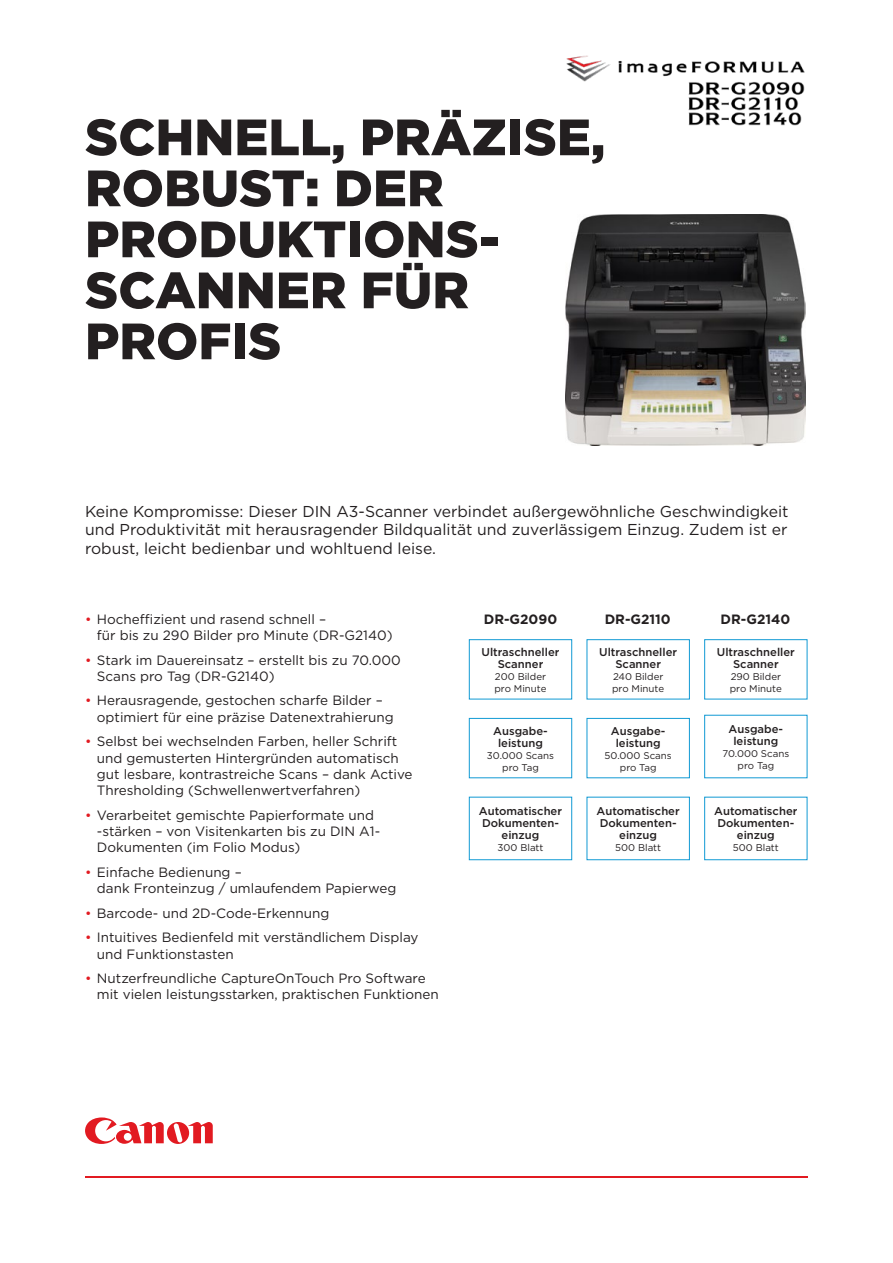
<style>
.page{position:relative;width:893px;height:1263px;background:#fff}
.page>*{position:absolute;margin:0;border:0;box-sizing:border-box;transform-origin:0 0}
.t1{font:900 51px/51px "Gotham";color:#231f20}
.t2{font:15.75px/18.9px "Gotham";color:#231f20;text-align:justify}
.t3{font:13.5px/16.2px "Gotham";color:#231f20}
.t4{font:700 13.5px "Gotham";color:#231f20}
.t5{font:500 11.25px/12px "Gotham";color:#231f20;text-align:center}
.t6{font:9.75px/12px "Gotham";color:#231f20}
.s1{color:#e21a21}
</style>
<div class="page">
<svg style="left:85px;top:1117px;width:128px;height:27px"></svg>
<hr style="left:85px;top:1176px;width:723px;height:2px;background:#e21a21">
<img style="left:565px;top:215px;width:240px;height:230px">
<img style="left:566px;top:55px;width:239px;height:71px">
<div style="left:469px;top:639px;width:103px;height:60px;border:1px solid #119ad4"></div>
<div style="left:469px;top:718px;width:103px;height:60px;border:1px solid #119ad4"></div>
<div style="left:469px;top:797px;width:103px;height:63px;border:1px solid #119ad4"></div>
<div style="left:587px;top:718px;width:103px;height:60px;border:1px solid #119ad4"></div>
<div style="left:587px;top:797px;width:103px;height:63px;border:1px solid #119ad4"></div>
<div style="left:587px;top:639px;width:103px;height:60px;border:1px solid #119ad4"></div>
<div style="left:704px;top:797px;width:103px;height:63px;border:1px solid #119ad4"></div>
<div style="left:704px;top:639px;width:103px;height:60px;border:1px solid #119ad4"></div>
<h1 class="t1" style="left:85px;top:110px;width:522px">SCHNELL, PRÄZISE,<br>ROBUST: DER<br>PRODUKTIONS-<br>SCANNER FÜR<br>PROFIS</h1>
<p class="t2" style="left:85px;top:501px;width:705px">Keine Kompromisse: Dieser DIN A3-Scanner verbindet außergewöhnliche Geschwindigkeit und Produktivität mit herausragender Bildqualität und zuverlässigem Einzug. Zudem ist er robust, leicht bedienbar und wohltuend leise.</p>
<p class="t3" style="left:97px;top:610px;width:297px;text-indent:-12px"><span class="s1">•</span> Hocheffizient und rasend schnell –<br>für bis zu 290 Bilder pro Minute (DR-G2140)</p>
<p class="t3" style="left:97px;top:651px;width:306px;text-indent:-12px"><span class="s1">•</span> Stark im Dauereinsatz – erstellt bis zu 70.000<br>Scans pro Tag (DR-G2140)</p>
<p class="t3" style="left:97px;top:692px;width:298px;text-indent:-12px"><span class="s1">•</span> Herausragende, gestochen scharfe Bilder – optimiert für eine präzise Datenextrahierung</p>
<p class="t3" style="left:97px;top:733px;width:317px;text-indent:-12px"><span class="s1">•</span> Selbst bei wechselnden Farben, heller Schrift und gemusterten Hintergründen automatisch gut lesbare, kontrastreiche Scans – dank Active Thresholding (Schwellenwertverfahren)</p>
<p class="t3" style="left:97px;top:806px;width:285px;text-indent:-12px"><span class="s1">•</span> Verarbeitet gemischte Papierformate und -stärken – von Visitenkarten bis zu DIN A1-<br>Dokumenten (im Folio Modus)</p>
<p class="t3" style="left:97px;top:863px;width:301px;text-indent:-12px"><span class="s1">•</span> Einfache Bedienung –<br>dank Fronteinzug / umlaufendem Papierweg</p>
<p class="t3" style="left:85px;top:904px;width:246px"><span class="s1">•</span> Barcode- und 2D-Code-Erkennung</p>
<p class="t3" style="left:97px;top:929px;width:323px;text-indent:-12px"><span class="s1">•</span> Intuitives Bedienfeld mit verständlichem Display und Funktionstasten</p>
<p class="t3" style="left:97px;top:970px;width:343px;text-indent:-12px"><span class="s1">•</span> Nutzerfreundliche CaptureOnTouch Pro Software mit vielen leistungsstarken, praktischen Funktionen</p>
<p class="t4" style="left:484px;top:610px;width:75px">DR-G2090</p>
<p class="t5" style="left:481px;top:646px;width:80px">Ultraschneller<br>Scanner</p>
<p class="t6" style="left:494px;top:670px;width:54px">200 Bilder pro Minute</p>
<p class="t5" style="left:493px;top:724px;width:56px">Ausgabe&shy;leistung</p>
<p class="t6" style="left:487px;top:749px;width:69px;text-align:center">30.000 Scans pro Tag</p>
<p class="t5" style="left:479px;top:805px;width:85px">Automatischer<br>Dokumenten&shy;einzug</p>
<p class="t6" style="left:498px;top:841px;width:47px">300 Blatt</p>
<p class="t4" style="left:605px;top:610px;width:68px">DR-G2110</p>
<p class="t5" style="left:599px;top:646px;width:80px">Ultraschneller<br>Scanner</p>
<p class="t6" style="left:612px;top:670px;width:54px">240 Bilder pro Minute</p>
<p class="t5" style="left:611px;top:724px;width:56px">Ausgabe&shy;leistung</p>
<p class="t6" style="left:605px;top:749px;width:69px;text-align:center">50.000 Scans pro Tag</p>
<p class="t5" style="left:597px;top:805px;width:85px">Automatischer<br>Dokumenten&shy;einzug</p>
<p class="t6" style="left:615px;top:841px;width:47px">500 Blatt</p>
<p class="t4" style="left:721px;top:610px;width:71px">DR-G2140</p>
<p class="t5" style="left:717px;top:646px;width:80px">Ultraschneller<br>Scanner</p>
<p class="t6" style="left:730px;top:670px;width:54px">290 Bilder pro Minute</p>
<p class="t5" style="left:729px;top:723px;width:56px">Ausgabe&shy;leistung</p>
<p class="t6" style="left:722px;top:747px;width:68px;text-align:center">70.000 Scans pro Tag</p>
<p class="t5" style="left:714px;top:805px;width:85px">Automatischer<br>Dokumenten&shy;einzug</p>
<p class="t6" style="left:733px;top:841px;width:47px">500 Blatt</p>
</div>
